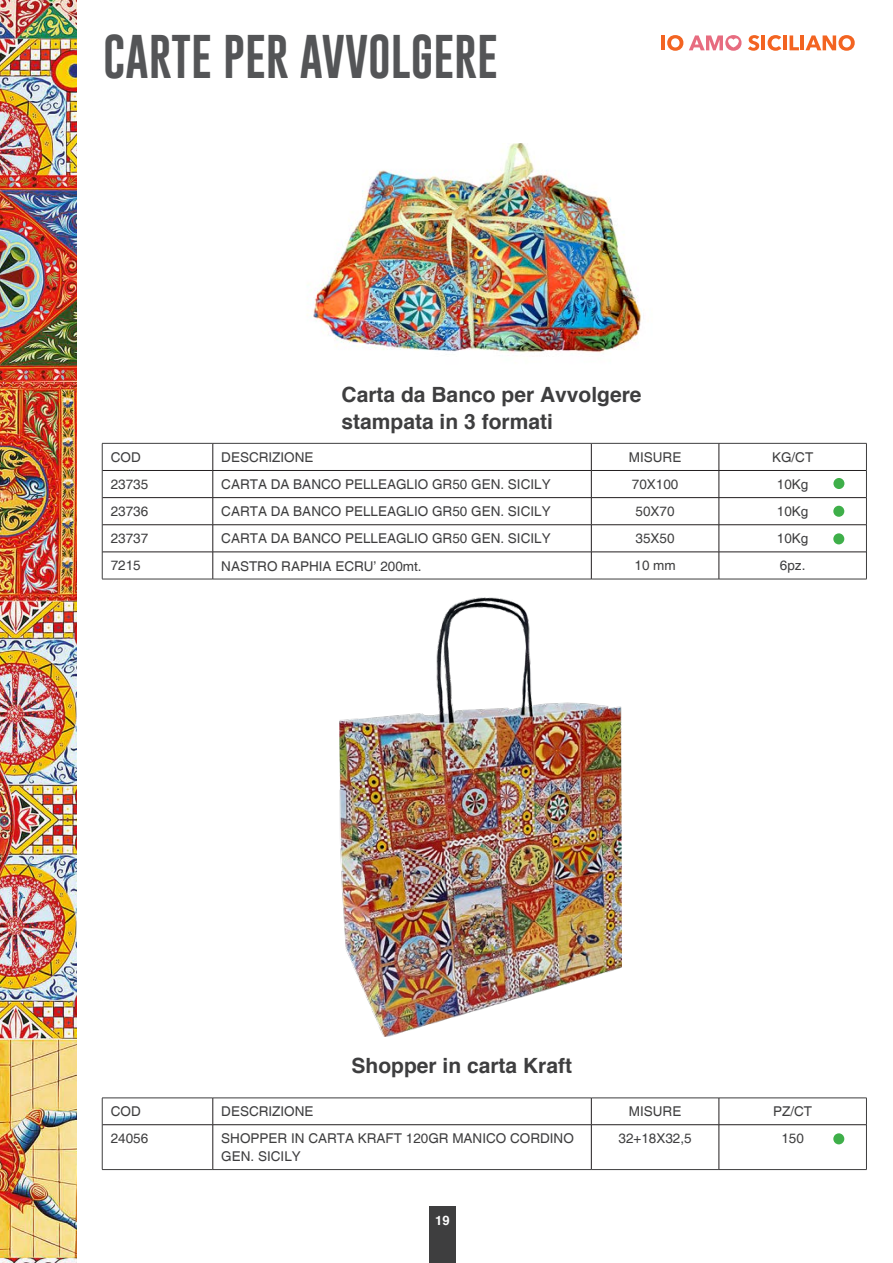
<style>
.page{position:relative;width:893px;height:1263px;background:#fff}
.page>*{position:absolute;margin:0;border:0;box-sizing:border-box;transform-origin:0 0}
.t1{font:45px "Gobold Uplow";color:#545557}
.t2{font:700 21px "Helvetica";color:#3e3e3f}
.t3{font:13.5px "Helvetica";color:#3e3e3f}
.t4{font:700 12.9px "Helvetica";color:#fff}
</style>
<div class="page">
<hr style="left:661px;top:35px;width:4px;height:15px;background:#f36421">
<svg style="left:667px;top:35px;width:16px;height:16px"></svg>
<svg style="left:748px;top:35px;width:11px;height:16px"></svg>
<hr style="left:762px;top:35px;width:3px;height:15px;background:#f36421">
<svg style="left:768px;top:35px;width:13px;height:16px"></svg>
<hr style="left:783px;top:35px;width:3px;height:15px;background:#f36421">
<svg style="left:790px;top:35px;width:9px;height:15px"></svg>
<hr style="left:801px;top:35px;width:3px;height:15px;background:#f36421">
<svg style="left:805px;top:35px;width:50px;height:16px"></svg>
<svg style="left:689px;top:35px;width:52px;height:16px"></svg>
<img style="left:0;top:0;width:77px;height:1263px">
<img style="left:340px;top:597px;width:281px;height:439px">
<hr style="left:102px;top:443px;width:111px;height:1px;background:#3e3e3f">
<hr style="left:213px;top:443px;width:378px;height:1px;background:#3e3e3f">
<hr style="left:591px;top:443px;width:128px;height:1px;background:#3e3e3f">
<hr style="left:719px;top:443px;width:148px;height:1px;background:#3e3e3f">
<svg style="left:102px;top:443px;width:1px;height:136px"></svg>
<svg style="left:866px;top:443px;width:1px;height:136px"></svg>
<hr style="left:102px;top:579px;width:111px;height:1px;background:#3e3e3f">
<hr style="left:213px;top:579px;width:378px;height:1px;background:#3e3e3f">
<hr style="left:591px;top:579px;width:128px;height:1px;background:#3e3e3f">
<hr style="left:719px;top:579px;width:148px;height:1px;background:#3e3e3f">
<hr style="left:102px;top:470px;width:111px;height:1px;background:#231f20">
<hr style="left:213px;top:470px;width:378px;height:1px;background:#231f20">
<hr style="left:591px;top:470px;width:128px;height:1px;background:#231f20">
<hr style="left:719px;top:470px;width:147px;height:1px;background:#231f20">
<hr style="left:102px;top:497px;width:111px;height:1px;background:#231f20">
<hr style="left:213px;top:497px;width:378px;height:1px;background:#231f20">
<hr style="left:591px;top:497px;width:128px;height:1px;background:#231f20">
<hr style="left:719px;top:497px;width:147px;height:1px;background:#231f20">
<hr style="left:102px;top:524px;width:111px;height:1px;background:#231f20">
<hr style="left:213px;top:524px;width:378px;height:1px;background:#231f20">
<hr style="left:591px;top:524px;width:128px;height:1px;background:#231f20">
<hr style="left:719px;top:524px;width:147px;height:1px;background:#231f20">
<hr style="left:102px;top:552px;width:111px;height:1px;background:#231f20">
<hr style="left:213px;top:552px;width:378px;height:1px;background:#231f20">
<svg style="left:213px;top:443px;width:1px;height:136px"></svg>
<hr style="left:591px;top:552px;width:128px;height:1px;background:#231f20">
<svg style="left:591px;top:443px;width:1px;height:136px"></svg>
<hr style="left:719px;top:552px;width:147px;height:1px;background:#231f20">
<svg style="left:719px;top:443px;width:1px;height:136px"></svg>
<img style="left:307px;top:144px;width:334px;height:209px">
<div style="left:429px;top:1206px;width:26px;height:57px;background:#3e3e3f"></div>
<hr style="left:102px;top:1097px;width:111px;height:1px;background:#3e3e3f">
<svg style="left:102px;top:1098px;width:1px;height:26px"></svg>
<hr style="left:213px;top:1097px;width:378px;height:1px;background:#3e3e3f">
<hr style="left:591px;top:1097px;width:128px;height:1px;background:#3e3e3f">
<hr style="left:719px;top:1097px;width:148px;height:1px;background:#3e3e3f">
<svg style="left:866px;top:1098px;width:1px;height:27px"></svg>
<hr style="left:102px;top:1125px;width:1px;height:44px;background:#3e3e3f">
<hr style="left:866px;top:1125px;width:1px;height:44px;background:#3e3e3f">
<hr style="left:102px;top:1169px;width:111px;height:1px;background:#3e3e3f">
<hr style="left:213px;top:1169px;width:378px;height:1px;background:#3e3e3f">
<hr style="left:591px;top:1169px;width:128px;height:1px;background:#3e3e3f">
<hr style="left:719px;top:1169px;width:148px;height:1px;background:#3e3e3f">
<svg style="left:213px;top:1098px;width:1px;height:26px"></svg>
<svg style="left:591px;top:1098px;width:1px;height:26px"></svg>
<svg style="left:719px;top:1098px;width:1px;height:26px"></svg>
<hr style="left:102px;top:1124px;width:111px;height:1px;background:#231f20">
<hr style="left:213px;top:1124px;width:378px;height:1px;background:#231f20">
<hr style="left:213px;top:1125px;width:1px;height:44px;background:#231f20">
<hr style="left:591px;top:1124px;width:128px;height:1px;background:#231f20">
<hr style="left:591px;top:1125px;width:1px;height:44px;background:#231f20">
<hr style="left:719px;top:1124px;width:147px;height:1px;background:#231f20">
<hr style="left:719px;top:1125px;width:1px;height:44px;background:#231f20">
<div style="left:833px;top:478px;width:11px;height:11px;background:#3eaf49;border-radius:50%"></div>
<div style="left:833px;top:506px;width:11px;height:11px;background:#3eaf49;border-radius:50%"></div>
<div style="left:833px;top:533px;width:11px;height:11px;background:#3eaf49;border-radius:50%"></div>
<div style="left:833px;top:1133px;width:11px;height:11px;background:#3eaf49;border-radius:50%"></div>
<p class="t1" style="left:103px;top:21px;width:396px">CARTE PER AVVOLGERE</p>
<p class="t2" style="left:342px;top:381px;width:301px">Carta da Banco per Avvolgere</p>
<p class="t2" style="left:342px;top:408px;width:213px">stampata in 3 formati</p>
<p class="t3" style="left:111px;top:449px;width:31px">COD</p>
<p class="t3" style="left:221px;top:449px;width:94px">DESCRIZIONE</p>
<p class="t3" style="left:629px;top:449px;width:54px">MISURE</p>
<p class="t3" style="left:772px;top:449px;width:43px">KG/CT</p>
<p class="t3" style="left:111px;top:476px;width:39px">23735</p>
<p class="t3" style="left:221px;top:476px;width:331px">CARTA DA BANCO PELLEAGLIO GR50 GEN. SICILY</p>
<p class="t3" style="left:632px;top:476px;width:48px">70X100</p>
<p class="t3" style="left:777px;top:476px;width:33px">10Kg</p>
<p class="t3" style="left:111px;top:503px;width:39px">23736</p>
<p class="t3" style="left:221px;top:504px;width:331px">CARTA DA BANCO PELLEAGLIO GR50 GEN. SICILY</p>
<p class="t3" style="left:636px;top:503px;width:41px">50X70</p>
<p class="t3" style="left:777px;top:503px;width:33px">10Kg</p>
<p class="t3" style="left:111px;top:530px;width:39px">23737</p>
<p class="t3" style="left:221px;top:531px;width:331px">CARTA DA BANCO PELLEAGLIO GR50 GEN. SICILY</p>
<p class="t3" style="left:636px;top:530px;width:41px">35X50</p>
<p class="t3" style="left:777px;top:530px;width:33px">10Kg</p>
<p class="t3" style="left:111px;top:558px;width:32px">7215</p>
<p class="t3" style="left:221px;top:558px;width:202px">NASTRO RAPHIA ECRU’ 200mt.</p>
<p class="t3" style="left:634px;top:558px;width:43px">10 mm</p>
<p class="t3" style="left:780px;top:558px;width:27px">6pz.</p>
<p class="t2" style="left:351px;top:1052px;width:222px">Shopper in carta Kraft</p>
<p class="t3" style="left:111px;top:1104px;width:31px">COD</p>
<p class="t3" style="left:221px;top:1104px;width:94px">DESCRIZIONE</p>
<p class="t3" style="left:629px;top:1104px;width:54px">MISURE</p>
<p class="t3" style="left:773px;top:1104px;width:41px">PZ/CT</p>
<p class="t3" style="left:111px;top:1130px;width:39px">24056</p>
<p class="t3" style="left:221px;top:1130px;width:354px">SHOPPER IN CARTA KRAFT 120GR MANICO CORDINO</p>
<p class="t3" style="left:221px;top:1148px;width:81px">GEN. SICILY</p>
<p class="t3" style="left:618px;top:1130px;width:75px">32+18X32,5</p>
<p class="t3" style="left:781px;top:1130px;width:24px">150</p>
<p class="t4" style="left:435px;top:1212px;width:16px">19</p>
</div>
